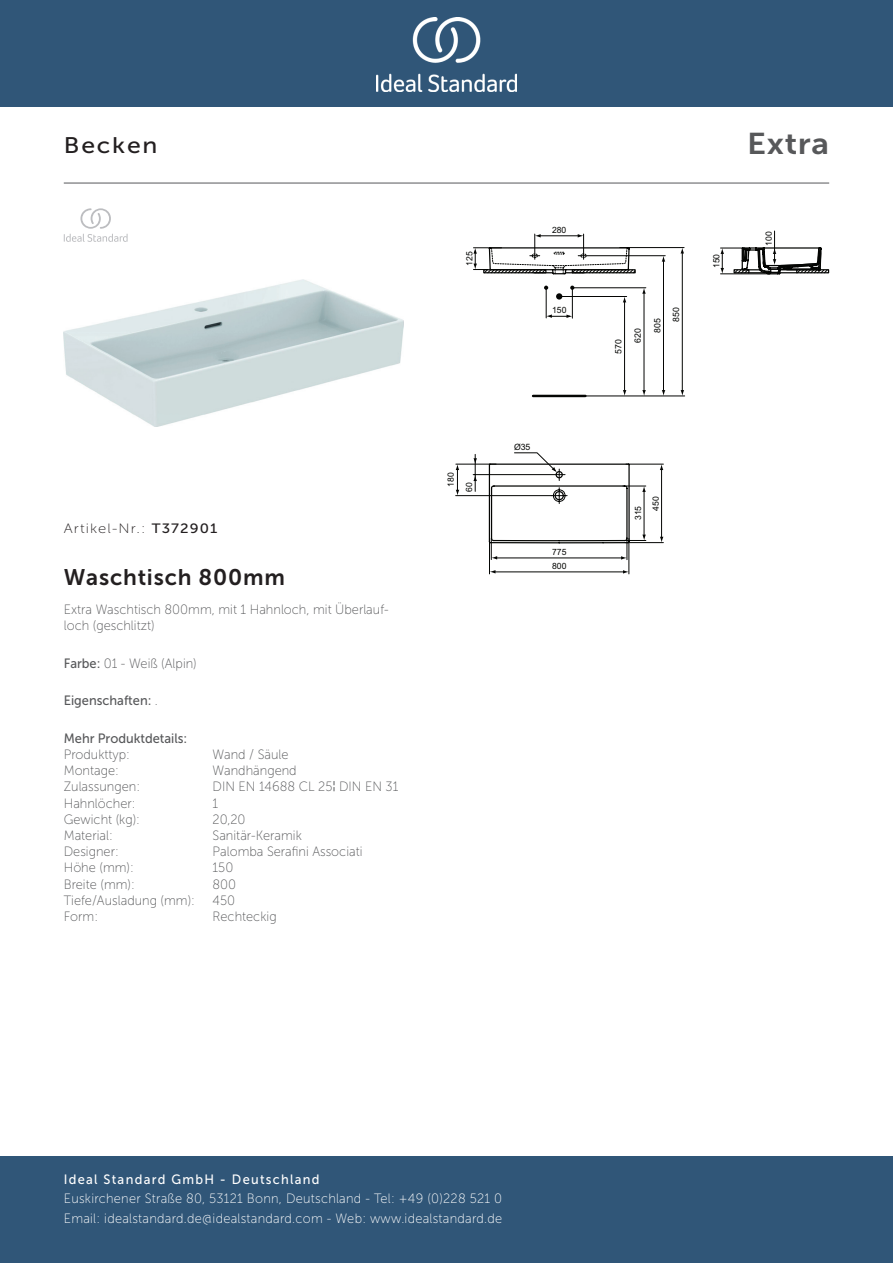
<style>
.page{position:relative;width:893px;height:1263px;background:#fff}
.page>*{position:absolute;margin:0;border:0;box-sizing:border-box;transform-origin:0 0}
._001_Produkttyp{font:30px "Museo Sans 700";letter-spacing:.02em;color:#57585a;scale:1.1 1}
.t1{font:22.5px "Museo Sans 700";letter-spacing:.035em;color:#231f20}
.t2{font:22.5px "Museo Sans 500";letter-spacing:.075em;color:#231f20;scale:1.1 1}
.t3{font:13.5px/19.5px "Museo Sans 100";letter-spacing:.02em;color:#fff;scale:.95 1}
.Marketing_Descriptio{font:13.5px/16.2px "Museo Sans 100";color:#57585a;scale:.95 1}
.Features{font:13.5px "Museo Sans 500";color:#57585a;scale:.95 1}
.Accreditations{font:13.5px "Museo Sans 100";color:#57585a;scale:.95 1}
.Designer{font:13.5px "Museo Sans 100";color:#57585a;scale:.95 1}
.t4{font:13.5px "Museo Sans 500";letter-spacing:.1em;color:#fff;scale:.95 1}
.Material{font:13.5px "Museo Sans 100";color:#57585a;scale:.95 1}
.Depth__mm{font:13.5px "Museo Sans 100";color:#57585a;scale:.95 1}
.Type{font:13.5px "Museo Sans 100";color:#57585a;scale:.95 1}
.Colour{font:13.5px "Museo Sans 100";color:#57585a;scale:.95 1}
.t5{font:13.5px "Museo Sans 100";letter-spacing:.075em;color:#231f20;scale:1.1 1}
.Mounting{font:13.5px "Museo Sans 100";color:#57585a;scale:.95 1}
.Net_Weight__kg{font:13.5px "Museo Sans 100";color:#57585a;scale:.95 1}
.Shape{font:13.5px "Museo Sans 100";color:#57585a;scale:.95 1}
.Width__mm{font:13.5px "Museo Sans 100";color:#57585a;scale:.95 1}
.Tap_Holes{font:13.5px "Museo Sans 100";color:#57585a;scale:.95 1}
.Height__mm{font:13.5px "Museo Sans 100";color:#57585a;scale:.95 1}
.t6{font:8.7px "Arial";color:#040503}
.t7{font:8.55px/17.5px "Arial";color:#040503}
.s1{font-family:"Museo Sans 500"}
.s2{font-family:"Museo Sans 100"}
</style>
<div class="page">
<div style="left:0;top:1157px;width:893px;height:106px;background:#305678"></div>
<div style="left:0;top:0;width:893px;height:107px;background:#305678"></div>
<img style="left:376px;top:18px;width:141px;height:73px">
<hr style="left:64px;top:183px;width:765px;height:1px;background:#57585a">
<img style="left:64px;top:279px;width:340px;height:148px">
<svg style="left:488px;top:247px;width:197px;height:297px"></svg>
<hr style="left:533px;top:395px;width:52px;height:2px;background:#040503">
<div style="left:556px;top:293px;width:6px;height:7px;background:#040503;border-radius:50%"></div>
<svg style="left:544px;top:286px;width:4px;height:4px"></svg>
<svg style="left:570px;top:286px;width:4px;height:4px"></svg>
<hr style="left:495px;top:572px;width:129px;height:1px;background:#040503">
<svg style="left:623px;top:570px;width:6px;height:4px"></svg>
<hr style="left:489px;top:538px;width:1px;height:36px;background:#040503">
<hr style="left:629px;top:538px;width:1px;height:36px;background:#040503">
<hr style="left:456px;top:495px;width:95px;height:1px;background:#040503">
<svg style="left:456px;top:465px;width:3px;height:31px"></svg>
<hr style="left:456px;top:464px;width:40px;height:1px;background:#040503">
<hr style="left:682px;top:252px;width:1px;height:140px;background:#040503">
<svg style="left:681px;top:390px;width:3px;height:6px"></svg>
<svg style="left:680px;top:248px;width:4px;height:5px"></svg>
<hr style="left:620px;top:247px;width:64px;height:1px;background:#040503">
<hr style="left:578px;top:255px;width:87px;height:1px;background:#040503">
<hr style="left:663px;top:261px;width:1px;height:131px;background:#040503">
<svg style="left:662px;top:390px;width:3px;height:6px"></svg>
<svg style="left:662px;top:256px;width:3px;height:6px"></svg>
<hr style="left:573px;top:287px;width:73px;height:1px;background:#040503">
<hr style="left:560px;top:296px;width:67px;height:1px;background:#040503">
<hr style="left:644px;top:293px;width:1px;height:99px;background:#040503">
<svg style="left:642px;top:390px;width:4px;height:6px"></svg>
<svg style="left:642px;top:288px;width:4px;height:6px"></svg>
<hr style="left:624px;top:301px;width:1px;height:91px;background:#040503">
<svg style="left:623px;top:390px;width:3px;height:6px"></svg>
<svg style="left:623px;top:297px;width:3px;height:5px"></svg>
<hr style="left:541px;top:396px;width:144px;height:1px;background:#040503">
<hr style="left:774px;top:231px;width:1px;height:31px;background:#040503">
<svg style="left:720px;top:246px;width:109px;height:29px"></svg>
<svg style="left:473px;top:234px;width:163px;height:42px"></svg>
<svg style="left:547px;top:314px;width:25px;height:4px"></svg>
<hr style="left:546px;top:288px;width:1px;height:30px;background:#040503">
<hr style="left:572px;top:288px;width:1px;height:30px;background:#040503">
<hr style="left:496px;top:558px;width:127px;height:1px;background:#040503">
<svg style="left:491px;top:538px;width:6px;height:21px"></svg>
<hr style="left:644px;top:491px;width:1px;height:46px;background:#040503">
<svg style="left:623px;top:486px;width:23px;height:6px"></svg>
<hr style="left:625px;top:542px;width:38px;height:1px;background:#040503">
<svg style="left:621px;top:535px;width:25px;height:25px"></svg>
<hr style="left:626px;top:464px;width:37px;height:1px;background:#040503">
<hr style="left:661px;top:469px;width:1px;height:69px;background:#040503">
<svg style="left:660px;top:537px;width:3px;height:6px"></svg>
<svg style="left:660px;top:464px;width:3px;height:6px"></svg>
<svg style="left:514px;top:452px;width:54px;height:52px"></svg>
<hr style="left:473px;top:474px;width:92px;height:1px;background:#040503">
<hr style="left:475px;top:454px;width:1px;height:37px;background:#040503">
<svg style="left:473px;top:458px;width:4px;height:6px"></svg>
<svg style="left:473px;top:475px;width:4px;height:6px"></svg>
<svg style="left:64px;top:208px;width:64px;height:34px"></svg>
<p class="t2" style="left:64px;top:133px;width:87px">Becken</p>
<p class="_001_Produkttyp" style="left:747px;top:127px;width:76px">Extra</p>
<p class="t5" style="left:64px;top:521px;width:141px">Artikel-Nr.: <span class="s1">T372901</span></p>
<p class="t1" style="left:64px;top:565px;width:223px">Waschtisch 800mm</p>
<p class="Marketing_Descriptio" style="left:64px;top:602px;width:344px">Extra Waschtisch 800mm, mit 1 Hahnloch, mit Überlauf&shy;loch (geschlitzt)</p>
<p class="Colour" style="left:64px;top:656px;width:142px"><span class="s1">Farbe:</span> 01 - Weiß (Alpin)</p>
<p class="Features" style="left:64px;top:693px;width:101px">Eigenschaften: <span class="s2">.</span></p>
<p class="Features" style="left:64px;top:731px;width:132px">Mehr Produktdetails:</p>
<p class="Type" style="left:64px;top:747px;width:71px">Produkttyp:</p>
<p class="Type" style="left:213px;top:747px;width:82px">Wand / Säule</p>
<p class="Mounting" style="left:64px;top:763px;width:60px">Montage:</p>
<p class="Mounting" style="left:213px;top:763px;width:90px">Wandhängend</p>
<p class="Accreditations" style="left:64px;top:779px;width:82px">Zulassungen:</p>
<p class="Accreditations" style="left:213px;top:779px;width:197px">DIN EN 14688 CL 25¦DIN EN 31</p>
<p class="Tap_Holes" style="left:64px;top:796px;width:77px">Hahnlöcher:</p>
<p class="Tap_Holes" style="left:213px;top:796px;width:7px">1</p>
<p class="Net_Weight__kg" style="left:64px;top:812px;width:82px">Gewicht (kg):</p>
<p class="Net_Weight__kg" style="left:213px;top:812px;width:36px">20,20</p>
<p class="Material" style="left:64px;top:828px;width:53px">Material:</p>
<p class="Material" style="left:213px;top:828px;width:95px">Sanitär-Keramik</p>
<p class="Designer" style="left:64px;top:844px;width:59px">Designer:</p>
<p class="Designer" style="left:213px;top:844px;width:159px">Palomba Serafini Associati</p>
<p class="Height__mm" style="left:64px;top:860px;width:75px">Höhe (mm):</p>
<p class="Height__mm" style="left:213px;top:860px;width:23px">150</p>
<p class="Width__mm" style="left:64px;top:877px;width:76px">Breite (mm):</p>
<p class="Width__mm" style="left:213px;top:877px;width:26px">800</p>
<p class="Depth__mm" style="left:64px;top:893px;width:140px">Tiefe/Ausladung (mm):</p>
<p class="Depth__mm" style="left:213px;top:893px;width:25px">450</p>
<p class="Shape" style="left:64px;top:909px;width:38px">Form:</p>
<p class="Shape" style="left:213px;top:909px;width:69px">Rechteckig</p>
<p class="t7" style="left:461px;top:266px;width:16px;rotate:-90deg">125</p>
<p class="t7" style="left:552px;top:221px;width:16px">280</p>
<p class="t7" style="left:552px;top:301px;width:16px">150</p>
<p class="t7" style="left:442px;top:487px;width:16px;rotate:-90deg">180</p>
<p class="t7" style="left:460px;top:492px;width:11px;rotate:-90deg">60</p>
<p class="t6" style="left:514px;top:441px;width:18px">Ø35</p>
<p class="t7" style="left:552px;top:543px;width:16px">775</p>
<p class="t7" style="left:552px;top:557px;width:16px">800</p>
<p class="t6" style="left:613px;top:353px;width:16px;rotate:-90deg">570</p>
<p class="t6" style="left:632px;top:343px;width:16px;rotate:-90deg">620</p>
<p class="t6" style="left:652px;top:333px;width:16px;rotate:-90deg">805</p>
<p class="t6" style="left:670px;top:322px;width:16px;rotate:-90deg">850</p>
<p class="t7" style="left:708px;top:268px;width:16px;rotate:-90deg">150</p>
<p class="t7" style="left:760px;top:246px;width:16px;rotate:-90deg">100</p>
<p class="t7" style="left:629px;top:511px;width:16px;text-indent:-10px;rotate:-90deg">315<br>450</p>
<p class="t4" style="left:64px;top:1172px;width:271px">Ideal Standard GmbH - Deutschland</p>
<p class="t3" style="left:64px;top:1189px;width:463px">Euskirchener Straße 80, 53121 Bonn, Deutschland - Tel: +49 (0)228 521 0<br>Email: idealstandard.de@idealstandard.com - Web: www.idealstandard.de</p>
</div>
